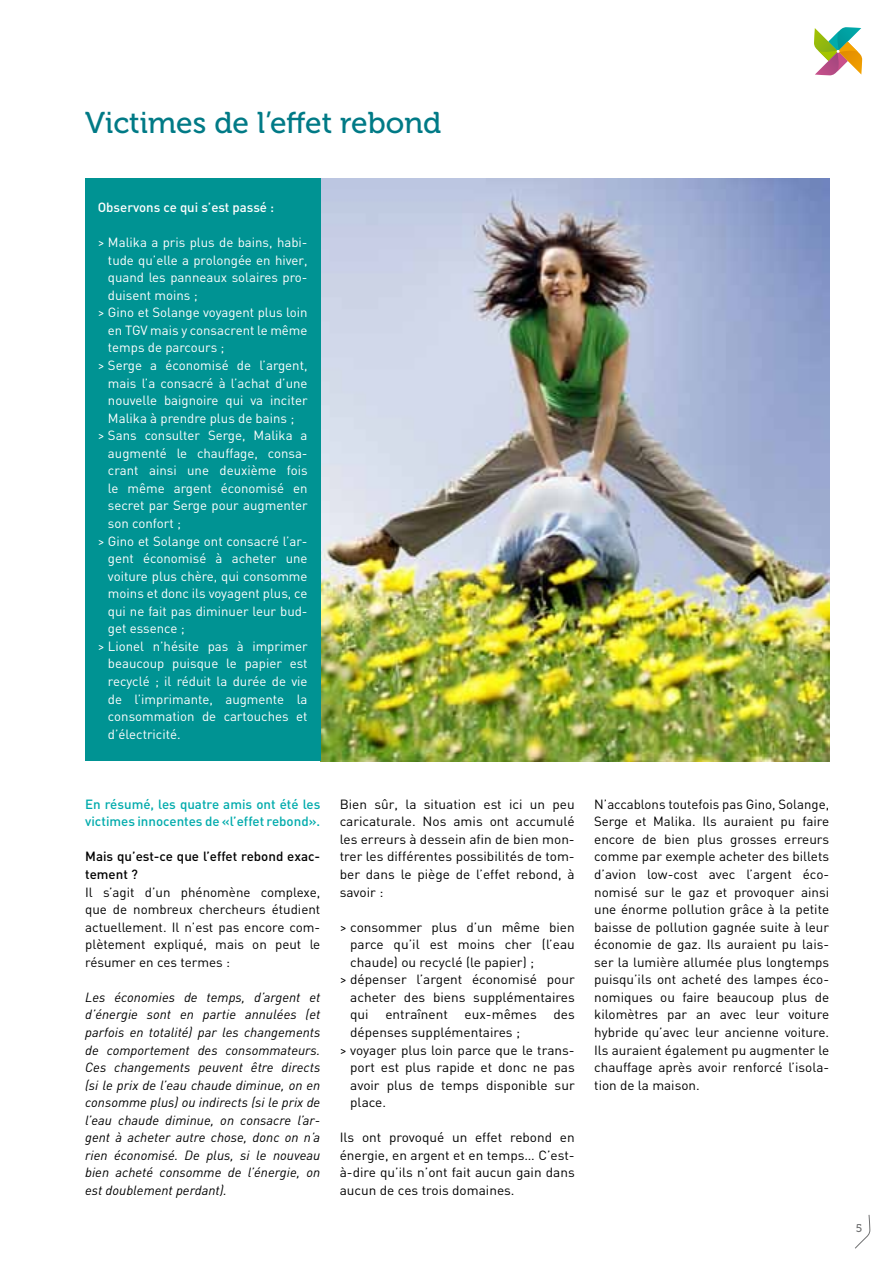
<style>
.page{position:relative;width:893px;height:1263px;background:#fff}
.page>*{position:absolute;margin:0;border:0;box-sizing:border-box;transform-origin:0 0}
.t1{font:30px "Museo 500";color:#007a86}
.t2{font:13.2px/17.5px "DIN";color:#000;text-align:justify}
.t3{font:13.2px "DIN";color:#fff}
.t4{font:italic 13.2px/17.5px "DIN";color:#000;text-align:justify}
.t5{font:500 13.2px/17.5px "DIN";color:#00abac}
.t6{font:500 13.2px/17.5px "DIN";color:#000}
.t7{font:500 13.2px "DIN";color:#fff}
.t8{font:11.25px "Museo 500";color:#707172}
</style>
<div class="page">
<svg style="left:855px;top:1214px;width:16px;height:35px"></svg>
<svg style="left:814px;top:27px;width:48px;height:48px"></svg>
<img style="left:320px;top:179px;width:509px;height:582px">
<div style="left:85px;top:179px;width:235px;height:582px;background:#009393"></div>
<h1 class="t1" style="left:85px;top:106px;width:358px">Victimes de l’effet rebond</h1>
<p class="t7" style="left:98px;top:199px;width:178px">Observons ce qui s’est passé :</p>
<p class="t3" style="left:98px;top:234px;width:211px">&gt; Malika a pris plus de bains, habi-</p>
<p class="t3" style="left:108px;top:252px;width:201px">tude qu’elle a prolongée en hiver,</p>
<p class="t3" style="left:108px;top:269px;width:201px">quand les panneaux solaires pro-</p>
<p class="t3" style="left:108px;top:287px;width:91px">duisent moins ;</p>
<p class="t3" style="left:98px;top:304px;width:211px">&gt; Gino et Solange voyagent plus loin</p>
<p class="t3" style="left:108px;top:322px;width:201px">en TGV mais y consacrent le même</p>
<p class="t3" style="left:108px;top:339px;width:118px">temps de parcours ;</p>
<p class="t3" style="left:98px;top:357px;width:211px">&gt; Serge a économisé de l’argent,</p>
<p class="t3" style="left:108px;top:374px;width:201px">mais l’a consacré à l’achat d’une</p>
<p class="t3" style="left:108px;top:392px;width:201px">nouvelle baignoire qui va inciter</p>
<p class="t3" style="left:108px;top:410px;width:188px">Malika à prendre plus de bains ;</p>
<p class="t3" style="left:98px;top:427px;width:211px">&gt; Sans consulter Serge, Malika a</p>
<p class="t3" style="left:108px;top:445px;width:201px">augmenté le chauffage, consa-</p>
<p class="t3" style="left:108px;top:462px;width:201px">crant ainsi une deuxième fois</p>
<p class="t3" style="left:108px;top:480px;width:201px">le même argent économisé en</p>
<p class="t3" style="left:108px;top:497px;width:201px">secret par Serge pour augmenter</p>
<p class="t3" style="left:108px;top:515px;width:74px">son confort ;</p>
<p class="t3" style="left:98px;top:532px;width:211px">&gt; Gino et Solange ont consacré l’ar-</p>
<p class="t3" style="left:108px;top:550px;width:201px">gent économisé à acheter une</p>
<p class="t3" style="left:108px;top:568px;width:201px">voiture plus chère, qui consomme</p>
<p class="t3" style="left:108px;top:585px;width:201px">moins et donc ils voyagent plus, ce</p>
<p class="t3" style="left:108px;top:603px;width:201px">qui ne fait pas diminuer leur bud-</p>
<p class="t3" style="left:108px;top:620px;width:78px">get essence ;</p>
<p class="t3" style="left:98px;top:638px;width:211px">&gt; Lionel n’hésite pas à imprimer</p>
<p class="t3" style="left:108px;top:655px;width:201px">beaucoup puisque le papier est</p>
<p class="t3" style="left:108px;top:673px;width:201px">recyclé ; il réduit la durée de vie</p>
<p class="t3" style="left:108px;top:691px;width:201px">de l’imprimante, augmente la</p>
<p class="t3" style="left:108px;top:708px;width:201px">consommation de cartouches et</p>
<p class="t3" style="left:108px;top:726px;width:74px">d’électricité.</p>
<p class="t5" style="left:85px;top:795px;width:237px">En résumé, les quatre amis ont été les victimes innocentes de «l’effet rebond».</p>
<p class="t6" style="left:85px;top:847px;width:237px">Mais qu’est-ce que l’effet rebond exac&shy;tement ?</p>
<p class="t2" style="left:85px;top:883px;width:237px">Il s’agit d’un phénomène complexe, que de nombreux chercheurs étudient actuellement. Il n’est pas encore com&shy;plètement expliqué, mais on peut le résumer en ces termes :</p>
<p class="t4" style="left:85px;top:988px;width:237px">Les économies de temps, d’argent et d’énergie sont en partie annulées (et parfois en totalité) par les changements de comportement des consommateurs.<br>Ces changements peuvent être directs (si le prix de l’eau chaude diminue, on en consomme plus) ou indirects (si le prix de l’eau chaude diminue, on consacre l’ar&shy;gent à acheter autre chose, donc on n’a rien économisé. De plus, si le nouveau bien acheté consomme de l’énergie, on est doublement perdant).</p>
<p class="t2" style="left:340px;top:795px;width:236px">Bien sûr, la situation est ici un peu caricaturale. Nos amis ont accumulé les erreurs à dessein afin de bien mon&shy;trer les différentes possibilités de tom&shy;ber dans le piège de l’effet rebond, à savoir :</p>
<p class="t2" style="left:340px;top:918px;width:237px">&gt; consommer plus d’un même bien</p>
<p class="t2" style="left:350px;top:935px;width:226px">parce qu’il est moins cher (l’eau</p>
<p class="t2" style="left:350px;top:953px;width:185px">chaude) ou recyclé (le papier) ;</p>
<p class="t2" style="left:340px;top:970px;width:236px">&gt; dépenser l’argent économisé pour</p>
<p class="t2" style="left:350px;top:988px;width:226px">acheter des biens supplémentaires</p>
<p class="t2" style="left:350px;top:1006px;width:20px">qui</p>
<p class="t2" style="left:385px;top:1006px;width:64px">entraînent</p>
<p class="t2" style="left:465px;top:1006px;width:74px">eux-mêmes</p>
<p class="t2" style="left:553px;top:1006px;width:23px">des</p>
<p class="t2" style="left:350px;top:1023px;width:171px">dépenses supplémentaires ;</p>
<p class="t2" style="left:340px;top:1041px;width:236px">&gt; voyager plus loin parce que le trans-</p>
<p class="t2" style="left:350px;top:1058px;width:226px">port est plus rapide et donc ne pas</p>
<p class="t2" style="left:350px;top:1076px;width:226px">avoir plus de temps disponible sur</p>
<p class="t2" style="left:350px;top:1093px;width:37px">place.</p>
<p class="t2" style="left:340px;top:1128px;width:237px">Ils ont provoqué un effet rebond en énergie, en argent et en temps… C’est&shy;à-dire qu’ils n’ont fait aucun gain dans aucun de ces trois domaines.</p>
<p class="t2" style="left:594px;top:795px;width:237px">N’accablons toutefois pas Gino, Solange, Serge et Malika. Ils auraient pu faire encore de bien plus grosses erreurs comme par exemple acheter des billets d’avion low-cost avec l’argent éco&shy;nomisé sur le gaz et provoquer ainsi une énorme pollution grâce à la petite baisse de pollution gagnée suite à leur économie de gaz. Ils auraient pu lais&shy;ser la lumière allumée plus longtemps puisqu’ils ont acheté des lampes éco&shy;nomiques ou faire beaucoup plus de kilomètres par an avec leur voiture hybride qu’avec leur ancienne voiture.<br>Ils auraient également pu augmenter le chauffage après avoir renforcé l’isola&shy;tion de la maison.</p>
<p class="t8" style="left:856px;top:1222px;width:8px">5</p>
</div>
